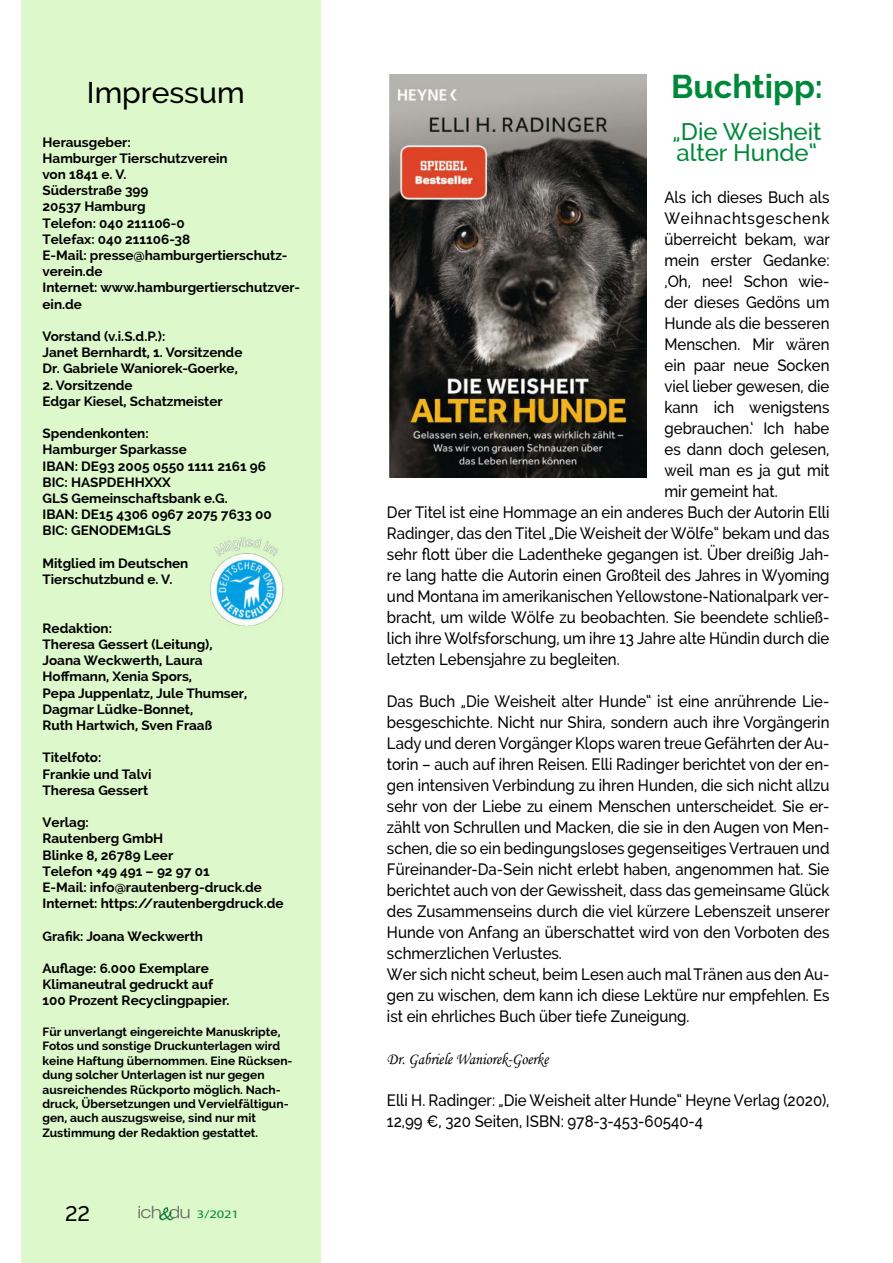
<style>
.page{position:relative;width:893px;height:1263px;background:#fff}
.page>*{position:absolute;margin:0;border:0;box-sizing:border-box;transform-origin:0 0}
.t1{font:700 33px "Raleway";color:#00883a}
.t2{font:500 30px "Raleway";color:#000}
.t3{font:500 24px/21px "Raleway";color:#00883a}
.t4{font:500 21px "Raleway";color:#000}
.t5{font:500 16.5px/21px "Raleway";color:#000;scale:.91 1}
.t6{font:16.5px "Monotype Corsiva";color:#000;scale:.91 1}
.t7{font:500 16.5px "Raleway";letter-spacing:.05em;color:#000;scale:.91 1}
.t8{font:700 13.5px/16.2px "Raleway";color:#000}
.t9{font:700 12px/14.4px "Raleway";color:#000}
.t10{font:11.55px "Myriad Pro";color:#00883a;scale:1.26 1}
.s1{font-family:"Helvetica Neue LT";font-weight:300;font-stretch:expanded;font-size:16.95px;color:#666}
</style>
<div class="page">
<div style="left:21px;top:0;width:300px;height:1263px;background:#ddf8cb"></div>
<img style="left:389px;top:74px;width:257px;height:403px">
<svg style="left:159px;top:1207px;width:15px;height:13px"></svg>
<img style="left:210px;top:537px;width:74px;height:89px">
<h2 class="t2" style="left:87px;top:75px;width:159px">Impressum</h2>
<h1 class="t1" style="left:671px;top:67px;width:153px">Buchtipp:</h1>
<h3 class="t3" style="left:672px;top:121px;width:150px">„Die Weisheit alter Hunde“</h3>
<p class="t5" style="left:664px;top:187px;width:183px">Als ich dieses Buch als</p>
<p class="t7" style="left:664px;top:209px;width:183px">Weihnachtsgeschenk</p>
<p class="t5" style="left:664px;top:229px;width:183px">überreicht bekam, war</p>
<p class="t5" style="left:664px;top:250px;width:183px">mein erster Gedanke:</p>
<p class="t5" style="left:664px;top:271px;width:183px">‚Oh, nee! Schon wie-</p>
<p class="t5" style="left:664px;top:292px;width:183px">der dieses Gedöns um</p>
<p class="t5" style="left:664px;top:313px;width:183px">Hunde als die besseren</p>
<p class="t5" style="left:664px;top:334px;width:183px">Menschen. Mir wären</p>
<p class="t5" style="left:664px;top:355px;width:183px">ein paar neue Socken</p>
<p class="t5" style="left:664px;top:376px;width:183px">viel lieber gewesen, die</p>
<p class="t5" style="left:664px;top:397px;width:183px">kann ich wenigstens</p>
<p class="t5" style="left:664px;top:418px;width:183px">gebrauchen.‘ Ich habe</p>
<p class="t5" style="left:664px;top:439px;width:183px">es dann doch gelesen,</p>
<p class="t5" style="left:664px;top:460px;width:183px">weil man es ja gut mit</p>
<p class="t5" style="left:664px;top:481px;width:126px">mir gemeint hat.</p>
<p class="t5" style="left:387px;top:502px;width:488px">Der Titel ist eine Hommage an ein anderes Buch der Autorin Elli</p>
<p class="t5" style="left:387px;top:523px;width:488px">Radinger, das den Titel „Die Weisheit der Wölfe“ bekam und das</p>
<p class="t5" style="left:387px;top:544px;width:488px">sehr flott über die Ladentheke gegangen ist. Über dreißig Jah-</p>
<p class="t5" style="left:387px;top:565px;width:488px">re lang hatte die Autorin einen Großteil des Jahres in Wyoming</p>
<p class="t5" style="left:387px;top:586px;width:488px">und Montana im amerikanischen Yellowstone-Nationalpark ver-</p>
<p class="t5" style="left:387px;top:607px;width:488px">bracht, um wilde Wölfe zu beobachten. Sie beendete schließ-</p>
<p class="t5" style="left:387px;top:628px;width:488px">lich ihre Wolfsforschung, um ihre 13 Jahre alte Hündin durch die</p>
<p class="t5" style="left:387px;top:649px;width:257px">letzten Lebensjahre zu begleiten.</p>
<p class="t5" style="left:387px;top:691px;width:488px">Das Buch „Die Weisheit alter Hunde“ ist eine anrührende Lie&shy;besgeschichte. Nicht nur Shira, sondern auch ihre Vorgängerin Lady und deren Vorgänger Klops waren treue Gefährten der Au&shy;torin – auch auf ihren Reisen. Elli Radinger berichtet von der en&shy;gen intensiven Verbindung zu ihren Hunden, die sich nicht allzu sehr von der Liebe zu einem Menschen unterscheidet. Sie er&shy;zählt von Schrullen und Macken, die sie in den Augen von Men&shy;schen, die so ein bedingungsloses gegenseitiges Vertrauen und Füreinander-Da-Sein nicht erlebt haben, angenommen hat. Sie berichtet auch von der Gewissheit, dass das gemeinsame Glück des Zusammenseins durch die viel kürzere Lebenszeit unserer Hunde von Anfang an überschattet wird von den Vorboten des schmerzlichen Verlustes.<br>Wer sich nicht scheut, beim Lesen auch mal Tränen aus den Au&shy;gen zu wischen, dem kann ich diese Lektüre nur empfehlen. Es ist ein ehrliches Buch über tiefe Zuneigung.</p>
<p class="t6" style="left:387px;top:1053px;width:179px">Dr. Gabriele Waniorek-Goerke</p>
<p class="t5" style="left:387px;top:1090px;width:488px">Elli H. Radinger: „Die Weisheit alter Hunde“ Heyne Verlag (2020),<br>12,99 €, 320 Seiten, ISBN: 978-3-453-60540-4</p>
<p class="t8" style="left:43px;top:134px;width:259px">Herausgeber:<br>Hamburger Tierschutzverein<br>von 1841 e. V.<br>Süderstraße 399<br>20537 Hamburg<br>Telefon: 040 211106-0<br>Telefax: 040 211106-38<br>E-Mail: presse@hamburgertierschutz&shy;verein.de<br>Internet: www.hamburgertierschutzver&shy;ein.de</p>
<p class="t8" style="left:43px;top:328px;width:201px">Vorstand (v.i.S.d.P.):<br>Janet Bernhardt, 1. Vorsitzende<br>Dr. Gabriele Waniorek-Goerke,</p>
<p class="t8" style="left:43px;top:377px;width:182px">2. Vorsitzende<br>Edgar Kiesel, Schatzmeister</p>
<p class="t8" style="left:43px;top:425px;width:231px">Spendenkonten:<br>Hamburger Sparkasse<br>IBAN: DE93 2005 0550 1111 2161 96<br>BIC: HASPDEHHXXX<br>GLS Gemeinschaftsbank e.G.<br>IBAN: DE15 4306 0967 2075 7633 00<br>BIC: GENODEM1GLS</p>
<p class="t8" style="left:43px;top:556px;width:147px">Mitglied im Deutschen<br>Tierschutzbund e. V.</p>
<p class="t8" style="left:43px;top:620px;width:206px">Redaktion:<br>Theresa Gessert (Leitung),<br>Joana Weckwerth, Laura<br>Hoffmann, Xenia Spors,<br>Pepa Juppenlatz, Jule Thumser,<br>Dagmar Lüdke-Bonnet,<br>Ruth Hartwich, Sven Fraaß</p>
<p class="t8" style="left:43px;top:749px;width:110px">Titelfoto:<br>Frankie und Talvi<br>Theresa Gessert</p>
<p class="t8" style="left:43px;top:814px;width:243px">Verlag:<br>Rautenberg GmbH<br>Blinke 8, 26789 Leer<br>Telefon +49 491 – 92 97 01<br>E-Mail: info฀@฀rautenberg-druck.de<br>Internet: https://rautenbergdruck.de</p>
<p class="t8" style="left:43px;top:928px;width:162px">Grafik: Joana Weckwerth</p>
<p class="t8" style="left:43px;top:960px;width:189px">Auflage: 6.000 Exemplare<br>Klimaneutral gedruckt auf<br>100 Prozent Recyclingpapier.</p>
<p class="t9" style="left:43px;top:1024px;width:252px">Für unverlangt eingereichte Manuskripte, Fotos und sonstige Druckunterlagen wird keine Haftung übernommen. Eine Rücksen&shy;dung solcher Unterlagen ist nur gegen ausreichendes Rückporto möglich. Nach&shy;druck, Übersetzungen und Vervielfältigun&shy;gen, auch auszugsweise, sind nur mit Zustimmung der Redaktion gestattet.</p>
<p class="t4" style="left:65px;top:1201px;width:26px">22</p>
<p class="t10" style="left:138px;top:1207px;width:82px"><span class="s1">ich du</span> 3/2021</p>
</div>
